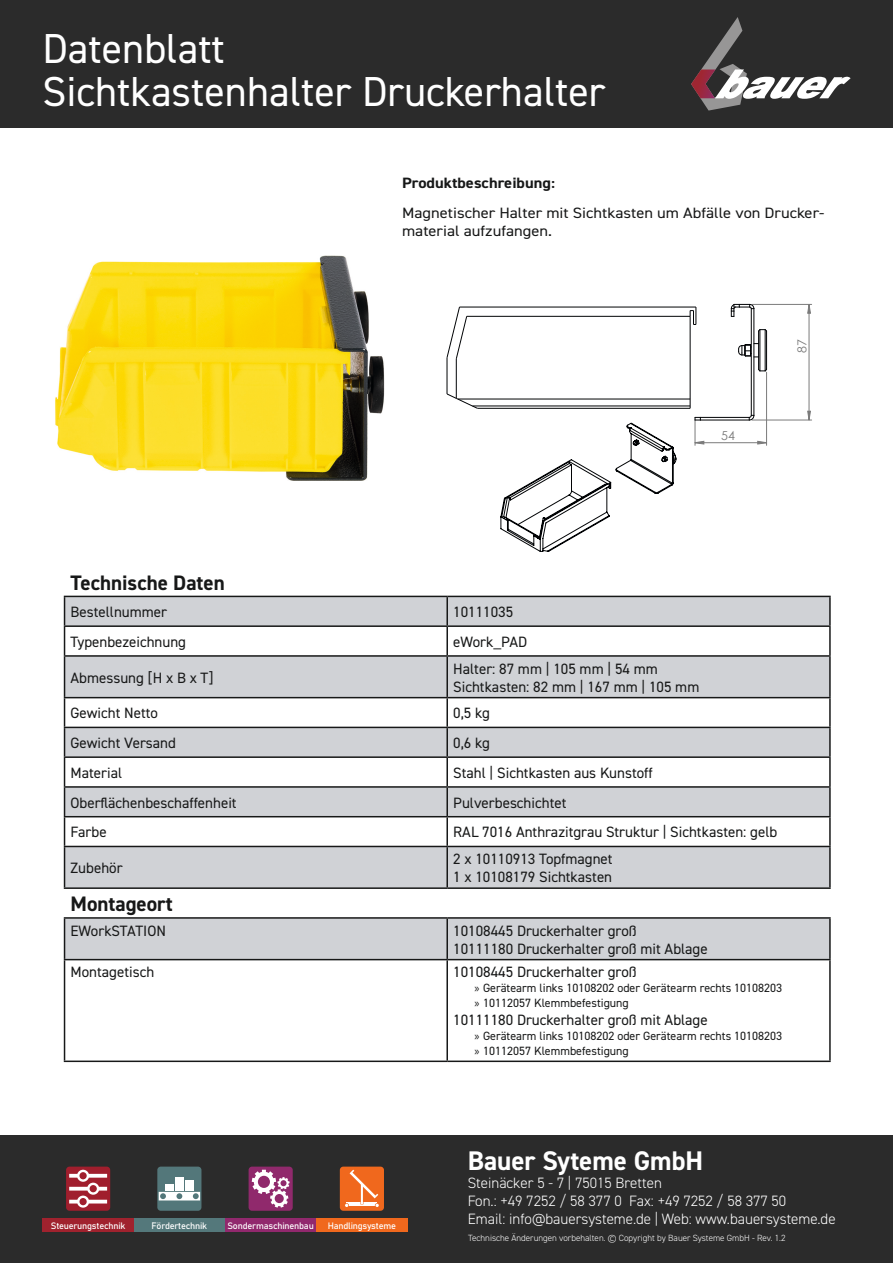
<style>
.page{position:relative;width:893px;height:1263px;background:#fff}
.page>*{position:absolute;margin:0;border:0;box-sizing:border-box;transform-origin:0 0}
.t1{font:42px "DIN2014";color:#fff}
.t2{font:700 27px "DIN2014";color:#fff}
.t3{font:700 21px "DIN2014";color:#171818}
.t4{font:15px "DIN2014";color:#171818}
.t5{font:300 15px/18px "DIN2014";color:#fff}
.t6{font:15px/18px "DIN2014";color:#171818;scale:1.1 1}
.t7{font:700 15px "DIN2014";color:#171818;scale:1.1 1}
.t8{font:12.45px "Century Gothic";color:#7b7b7b}
.t9{font:12px "DIN2014";color:#171818}
.t10{font:9.15px "Bahnschrift";letter-spacing:-.02em;color:#fff}
.t11{font:300 9px "DIN2014";color:#fff}
.s1{font-family:"Calibri"}
.s2{font-family:"Myriad Pro"}
</style>
<div class="page">
<div style="left:0;top:1135px;width:893px;height:128px;background:#2b2b2b"></div>
<div style="left:249px;top:1166px;width:44px;height:45px;background:#90296c;border-radius:3px"></div>
<svg style="left:252px;top:1170px;width:38px;height:38px"></svg>
<div style="left:225px;top:1219px;width:91px;height:13px;background:#91286d"></div>
<div style="left:157px;top:1166px;width:44px;height:45px;background:#53777a;border-radius:3px"></div>
<svg style="left:159px;top:1192px;width:41px;height:8px"></svg>
<div style="left:175px;top:1177px;width:9px;height:14px;background:#fff"></div>
<div style="left:185px;top:1180px;width:9px;height:11px;background:#fff"></div>
<div style="left:165px;top:1184px;width:8px;height:7px;background:#fff"></div>
<div style="left:134px;top:1219px;width:91px;height:13px;background:#54787b"></div>
<div style="left:66px;top:1166px;width:44px;height:45px;background:#a01e2d;border-radius:3px"></div>
<svg style="left:69px;top:1170px;width:38px;height:38px"></svg>
<div style="left:43px;top:1219px;width:91px;height:13px;background:#a0222e"></div>
<div style="left:340px;top:1166px;width:44px;height:45px;background:#f0681d;border-radius:3px"></div>
<svg style="left:345px;top:1170px;width:34px;height:37px"></svg>
<div style="left:316px;top:1219px;width:92px;height:13px;background:#f0681d"></div>
<div style="left:0;top:0;width:893px;height:128px;background:#2b2b2b"></div>
<svg style="left:691px;top:17px;width:160px;height:94px"></svg>
<svg style="left:65px;top:597px;width:764px;height:362px;fill:#d0d2d6"></svg>
<hr style="left:64px;top:596px;width:383px;height:1px;background:#171818">
<hr style="left:447px;top:596px;width:384px;height:1px;background:#171818">
<hr style="left:446px;top:597px;width:2px;height:28px;background:#171818">
<hr style="left:829px;top:597px;width:2px;height:28px;background:#171818">
<hr style="left:64px;top:625px;width:383px;height:2px;background:#171818">
<svg style="left:64px;top:597px;width:1px;height:58px"></svg>
<hr style="left:447px;top:625px;width:384px;height:2px;background:#171818">
<hr style="left:446px;top:627px;width:2px;height:28px;background:#171818">
<hr style="left:829px;top:627px;width:2px;height:28px;background:#171818">
<hr style="left:64px;top:655px;width:383px;height:2px;background:#171818">
<hr style="left:64px;top:657px;width:1px;height:40px;background:#171818">
<hr style="left:447px;top:655px;width:384px;height:2px;background:#171818">
<hr style="left:446px;top:657px;width:2px;height:40px;background:#171818">
<hr style="left:829px;top:657px;width:2px;height:40px;background:#171818">
<hr style="left:64px;top:697px;width:383px;height:1px;background:#171818">
<hr style="left:447px;top:697px;width:384px;height:1px;background:#171818">
<hr style="left:829px;top:698px;width:2px;height:29px;background:#171818">
<hr style="left:447px;top:727px;width:384px;height:1px;background:#171818">
<hr style="left:829px;top:728px;width:2px;height:28px;background:#171818">
<hr style="left:447px;top:756px;width:384px;height:2px;background:#171818">
<hr style="left:829px;top:758px;width:2px;height:28px;background:#171818">
<hr style="left:447px;top:786px;width:384px;height:2px;background:#171818">
<hr style="left:829px;top:788px;width:2px;height:28px;background:#171818">
<svg style="left:64px;top:698px;width:766px;height:189px"></svg>
<hr style="left:447px;top:816px;width:384px;height:1px;background:#171818">
<hr style="left:446px;top:817px;width:2px;height:29px;background:#171818">
<hr style="left:829px;top:817px;width:2px;height:29px;background:#171818">
<hr style="left:64px;top:846px;width:383px;height:1px;background:#171818">
<hr style="left:64px;top:847px;width:1px;height:40px;background:#171818">
<hr style="left:447px;top:846px;width:384px;height:1px;background:#171818">
<hr style="left:446px;top:847px;width:2px;height:40px;background:#171818">
<hr style="left:829px;top:847px;width:2px;height:40px;background:#171818">
<hr style="left:64px;top:887px;width:383px;height:2px;background:#171818">
<hr style="left:447px;top:887px;width:384px;height:2px;background:#171818">
<hr style="left:64px;top:917px;width:383px;height:2px;background:#171818">
<hr style="left:64px;top:919px;width:1px;height:40px;background:#171818">
<hr style="left:447px;top:917px;width:384px;height:2px;background:#171818">
<hr style="left:446px;top:919px;width:2px;height:40px;background:#171818">
<hr style="left:829px;top:919px;width:2px;height:40px;background:#171818">
<hr style="left:64px;top:959px;width:383px;height:1px;background:#171818">
<hr style="left:64px;top:960px;width:1px;height:100px;background:#171818">
<hr style="left:447px;top:959px;width:384px;height:1px;background:#171818">
<hr style="left:446px;top:960px;width:2px;height:100px;background:#171818">
<hr style="left:829px;top:960px;width:2px;height:100px;background:#171818">
<hr style="left:64px;top:1060px;width:383px;height:2px;background:#171818">
<hr style="left:447px;top:1060px;width:384px;height:2px;background:#171818">
<img style="left:55px;top:255px;width:330px;height:226px">
<hr style="left:690px;top:316px;width:1px;height:83px;background:#010305">
<hr style="left:477px;top:408px;width:213px;height:1px;background:#010305">
<hr style="left:472px;top:405px;width:218px;height:1px;background:#010305">
<hr style="left:458px;top:399px;width:232px;height:1px;background:#010305">
<hr style="left:456px;top:359px;width:1px;height:39px;background:#010305">
<hr style="left:467px;top:316px;width:223px;height:1px;background:#010305">
<svg style="left:690px;top:308px;width:6px;height:17px"></svg>
<hr style="left:459px;top:307px;width:237px;height:1px;background:#010305">
<svg style="left:446px;top:306px;width:22px;height:54px"></svg>
<hr style="left:447px;top:358px;width:1px;height:36px;background:#010305">
<svg style="left:446px;top:393px;width:33px;height:16px"></svg>
<hr style="left:766px;top:372px;width:1px;height:73px;background:#7b7b7b">
<hr style="left:752px;top:420px;width:60px;height:1px;background:#7b7b7b">
<hr style="left:752px;top:304px;width:60px;height:1px;background:#7b7b7b">
<svg style="left:807px;top:303px;width:4px;height:118px"></svg>
<hr style="left:753px;top:309px;width:1px;height:106px;background:#010305">
<hr style="left:751px;top:309px;width:1px;height:106px;background:#010305">
<svg style="left:694px;top:414px;width:74px;height:31px"></svg>
<svg style="left:730px;top:303px;width:25px;height:14px"></svg>
<hr style="left:759px;top:330px;width:1px;height:41px;background:#010305">
<hr style="left:758px;top:331px;width:1px;height:39px;background:#010305">
<hr style="left:766px;top:331px;width:1px;height:38px;background:#010305">
<hr style="left:765px;top:330px;width:1px;height:40px;background:#010305">
<svg style="left:758px;top:329px;width:10px;height:3px"></svg>
<svg style="left:758px;top:368px;width:10px;height:4px"></svg>
<svg style="left:738px;top:343px;width:21px;height:14px"></svg>
<svg style="left:500px;top:422px;width:177px;height:130px"></svg>
<h1 class="t1" style="left:43px;top:22px;width:184px">Datenblatt</h1>
<p class="t1" style="left:43px;top:65px;width:564px">Sichtkastenhalter Druckerhalter</p>
<p class="t7" style="left:402px;top:173px;width:141px">Produktbeschreibung<span class="s1">:</span></p>
<p class="t6" style="left:402px;top:203px;width:385px">Magnetischer Halter mit Sichtkasten um Abfälle von Drucker&shy;material aufzufangen.</p>
<p class="t8" style="left:721px;top:427px;width:15px">54</p>
<p class="t8" style="left:793px;top:353px;width:15px;rotate:-90deg">87</p>
<p class="t3" style="left:71px;top:568px;width:156px">Technische Daten</p>
<p class="t4" style="left:71px;top:603px;width:98px">Bestellnummer</p>
<p class="t4" style="left:453px;top:603px;width:61px">10111035</p>
<p class="t4" style="left:71px;top:632px;width:117px">Typenbezeichnung</p>
<p class="t4" style="left:453px;top:632px;width:75px">eWork_PAD</p>
<p class="t4" style="left:71px;top:668px;width:144px">Abmessung [H x B x T]</p>
<p class="t4" style="left:453px;top:659px;width:206px">Halter: 87 mm | 105 mm | 54 mm</p>
<p class="t4" style="left:453px;top:677px;width:248px">Sichtkasten: 82 mm | 167 mm | 105 mm</p>
<p class="t4" style="left:71px;top:704px;width:89px">Gewicht Netto</p>
<p class="t4" style="left:453px;top:704px;width:38px">0,5 kg</p>
<p class="t4" style="left:71px;top:734px;width:107px">Gewicht Versand</p>
<p class="t4" style="left:453px;top:734px;width:38px">0,6 kg</p>
<p class="t4" style="left:71px;top:763px;width:53px">Material</p>
<p class="t4" style="left:453px;top:763px;width:201px">Stahl | Sichtkasten aus Kunstoff</p>
<p class="t4" style="left:71px;top:793px;width:168px">Oberflächenbeschaffenheit</p>
<p class="t4" style="left:453px;top:793px;width:115px">Pulverbeschichtet</p>
<p class="t4" style="left:71px;top:823px;width:38px">Farbe</p>
<p class="t4" style="left:453px;top:823px;width:326px">RAL 7016 Anthrazitgrau Struktur | Sichtkasten: gelb</p>
<p class="t4" style="left:71px;top:859px;width:54px">Zubehör</p>
<p class="t4" style="left:453px;top:850px;width:161px">2 x 10110913 Topfmagnet</p>
<p class="t4" style="left:453px;top:868px;width:160px">1 x 10108179 Sichtkasten</p>
<p class="t3" style="left:71px;top:890px;width:104px">Montageort</p>
<p class="t4" style="left:71px;top:921px;width:97px">EWorkSTATION</p>
<p class="t4" style="left:453px;top:921px;width:185px">10108445 Druckerhalter groß</p>
<p class="t4" style="left:453px;top:939px;width:256px">10111180 Druckerhalter groß mit Ablage</p>
<p class="t4" style="left:71px;top:963px;width:85px">Montagetisch</p>
<p class="t4" style="left:453px;top:963px;width:185px">10108445 Druckerhalter groß</p>
<p class="t9" style="left:474px;top:981px;width:309px"><span class="s2">»</span> Gerätearm links 10108202 oder Gerätearm rechts 10108203</p>
<p class="t9" style="left:474px;top:996px;width:156px"><span class="s2">»</span> 10112057 Klemmbefestigung</p>
<p class="t4" style="left:453px;top:1011px;width:256px">10111180 Druckerhalter groß mit Ablage</p>
<p class="t9" style="left:474px;top:1029px;width:309px"><span class="s2">»</span> Gerätearm links 10108202 oder Gerätearm rechts 10108203</p>
<p class="t9" style="left:474px;top:1044px;width:156px"><span class="s2">»</span> 10112057 Klemmbefestigung</p>
<p class="t10" style="left:51px;top:1219px;width:76px">Steuerungstechnik</p>
<p class="t10" style="left:152px;top:1219px;width:57px">Fördertechnik</p>
<p class="t10" style="left:227px;top:1219px;width:88px">Sondermaschinenbau</p>
<p class="t10" style="left:328px;top:1219px;width:70px">Handlingsysteme</p>
<h2 class="t2" style="left:468px;top:1143px;width:237px">Bauer Syteme GmbH</h2>
<p class="t5" style="left:468px;top:1174px;width:369px">Steinäcker 5 - 7 | 75015 Bretten<br>Fon.: +49 7252 / 58 377 0 Fax: +49 7252 / 58 377 50<br>Email: info@bauersysteme.de | Web: www.bauersysteme.de</p>
<p class="t11" style="left:468px;top:1233px;width:319px">Technische Änderungen vorbehalten. © Copyright by Bauer Systeme GmbH - Rev. 1.2</p>
</div>
